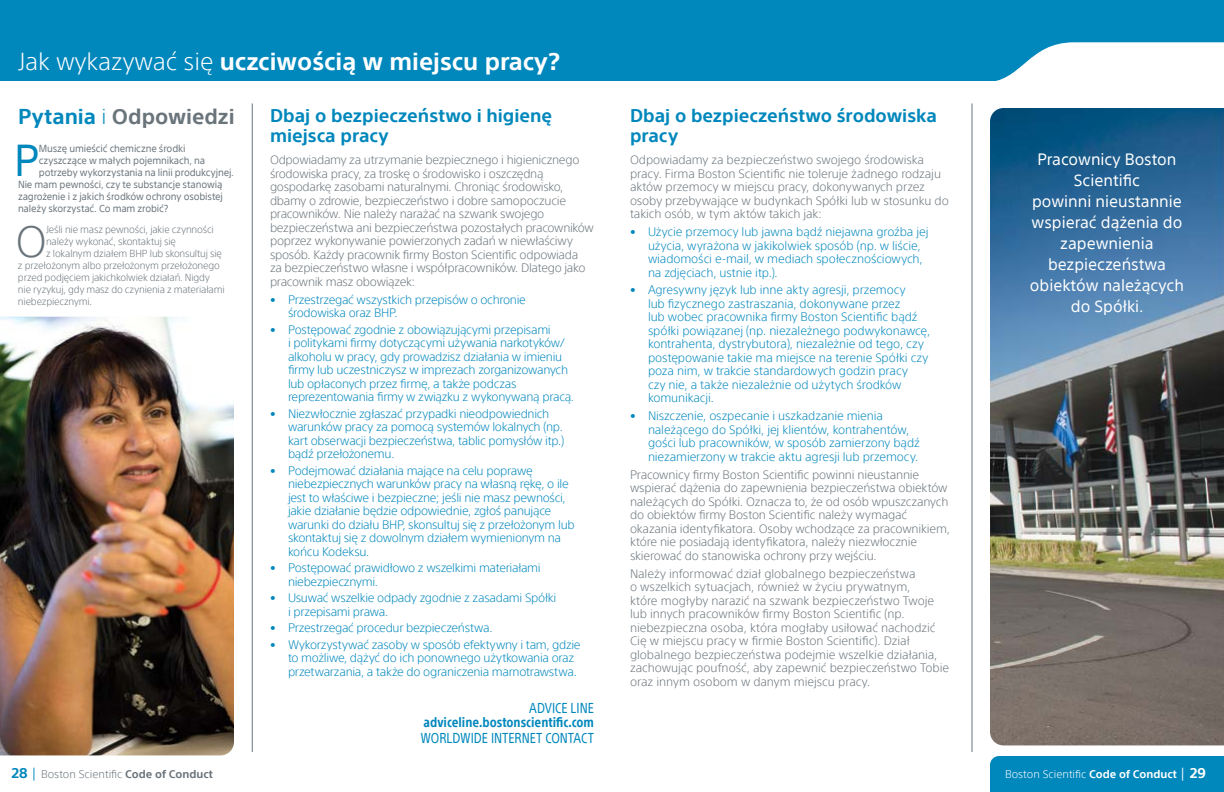
<style>
.page{position:relative;width:1224px;height:792px;background:#fff}
.page>*{position:absolute;margin:0;border:0;box-sizing:border-box;transform-origin:0 0}
.t1{font:43.6px "SST";color:#0087bc}
.t2{font:300 43.6px "SST";color:#6a747b}
.t3{font:700 24px "SST";color:#fff}
.t4{font:700 21px "SST";color:#6a747b}
.t5{font:700 18px/20px "SST";color:#0087bc}
.t6{font:16px/21px "SST";color:#fff;text-align:center}
.t7{font:condensed 14px "SST";color:#0087bc}
.t8{font:700 condensed 13.5px "SST";color:#0087bc}
.t9{font:300 12px/13.5px "SST";letter-spacing:-.02em;color:#0087bc}
.t10{font:300 12px/13.5px "SST";letter-spacing:-.015em;color:#6a747b}
.t11{font:300 11px "SST";color:#6a747b}
.t12{font:300 11px "SST";color:#fff}
.t13{font:300 10px "SST";letter-spacing:-.015em;color:#6a747b}
.t14{font:10px "SST";letter-spacing:-.015em;color:#6a747b}
.s1{font-weight:300}
.s2{color:#0087bc}
.s3{font-weight:300;color:#0087bc}
.s4{font-weight:700;font-size:14px;color:#0087bc}
.s5{font-weight:400;font-size:14px;color:#0087bc}
.s6{font-weight:700}
.s7{font-weight:400;font-size:14px}
.s8{font-weight:700;font-size:14px}
</style>
<div class="page">
<img style="left:0;top:317px;width:234px;height:438px">
<div style="left:990px;top:756px;width:234px;height:36px;background:#0087bc"></div>
<div style="left:0;top:0;width:1224px;height:81px;background:#0087bc"></div>
<svg style="left:996px;top:42px;width:228px;height:39px;background:#d9edf5"></svg>
<hr style="left:252px;top:104px;width:1px;height:648px;background:#6a747b">
<img style="left:990px;top:108px;width:234px;height:637px">
<hr style="left:972px;top:104px;width:1px;height:648px;background:#6a747b">
<h2 class="t3" style="left:18px;top:47px;width:543px"><span class="s1">Jak wykazywać się</span> uczciwością w miejscu pracy?</h2>
<h3 class="t4" style="left:18px;top:104px;width:218px"><span class="s2">Pytania</span> <span class="s3">i</span> Odpowiedzi</h3>
<h1 class="t1" style="left:14px;top:135px;width:27px">P</h1>
<p class="t14" style="left:39px;top:143px;width:148px">Muszę umieścić chemiczne środki</p>
<p class="t14" style="left:39px;top:155px;width:168px">czyszczące w małych pojemnikach, na</p>
<p class="t14" style="left:39px;top:167px;width:197px">potrzeby wykorzystania na linii produkcyjnej.</p>
<p class="t14" style="left:18px;top:179px;width:206px">Nie mam pewności, czy te substancje stanowią</p>
<p class="t14" style="left:18px;top:191px;width:207px">zagrożenie i z jakich środków ochrony osobistej</p>
<p class="t14" style="left:18px;top:203px;width:152px">należy skorzystać. Co mam zrobić?</p>
<h1 class="t2" style="left:15px;top:216px;width:33px">O</h1>
<p class="t13" style="left:46px;top:224px;width:169px">Jeśli nie masz pewności, jakie czynności</p>
<p class="t13" style="left:46px;top:236px;width:131px">należy wykonać, skontaktuj się</p>
<p class="t13" style="left:46px;top:248px;width:177px">z lokalnym działem BHP lub skonsultuj się</p>
<p class="t13" style="left:18px;top:260px;width:203px">z przełożonym albo przełożonym przełożonego</p>
<p class="t13" style="left:18px;top:272px;width:193px">przed podjęciem jakichkolwiek działań. Nigdy</p>
<p class="t13" style="left:18px;top:284px;width:208px">nie ryzykuj, gdy masz do czynienia z materiałami</p>
<p class="t13" style="left:18px;top:296px;width:76px">niebezpiecznymi.</p>
<h3 class="t5" style="left:270px;top:105px;width:284px">Dbaj o bezpieczeństwo i higienę miejsca pracy</h3>
<p class="t10" style="left:270px;top:153px;width:326px">Odpowiadamy za utrzymanie bezpiecznego i higienicznego środowiska pracy, za troskę o środowisko i oszczędną gospodarkę zasobami naturalnymi. Chroniąc środowisko, dbamy o zdrowie, bezpieczeństwo i dobre samopoczucie pracowników. Nie należy narażać na szwank swojego bezpieczeństwa ani bezpieczeństwa pozostałych pracowników poprzez wykonywanie powierzonych zadań w niewłaściwy sposób. Każdy pracownik firmy Boston Scientific odpowiada<br>za bezpieczeństwo własne i współpracowników. Dlatego jako pracownik masz obowiązek:</p>
<p class="t9" style="left:288px;top:293px;width:239px;text-indent:-18px">• Przestrzegać wszystkich przepisów o ochronie środowiska oraz BHP.</p>
<p class="t9" style="left:288px;top:323px;width:288px;text-indent:-18px">• Postępować zgodnie z obowiązującymi przepisami<br>i politykami firmy dotyczącymi używania narkotyków/ alkoholu w pracy, gdy prowadzisz działania w imieniu firmy lub uczestniczysz w imprezach zorganizowanych lub opłaconych przez firmę, a także podczas reprezentowania firmy w związku z wykonywaną pracą.</p>
<p class="t9" style="left:288px;top:407px;width:278px;text-indent:-18px">• Niezwłocznie zgłaszać przypadki nieodpowiednich warunków pracy za pomocą systemów lokalnych (np. kart obserwacji bezpieczeństwa, tablic pomysłów itp.) bądź przełożonemu.</p>
<p class="t9" style="left:288px;top:464px;width:288px;text-indent:-18px">• Podejmować działania mające na celu poprawę niebezpiecznych warunków pracy na własną rękę, o ile jest to właściwe i bezpieczne; jeśli nie masz pewności, jakie działanie będzie odpowiednie, zgłoś panujące warunki do działu BHP, skonsultuj się z przełożonym lub skontaktuj się z dowolnym działem wymienionym na końcu Kodeksu.</p>
<p class="t9" style="left:288px;top:561px;width:254px;text-indent:-18px">• Postępować prawidłowo z wszelkimi materiałami niebezpiecznymi.</p>
<p class="t9" style="left:288px;top:591px;width:270px;text-indent:-18px">• Usuwać wszelkie odpady zgodnie z zasadami Spółki i przepisami prawa.</p>
<p class="t9" style="left:270px;top:621px;width:224px">• Przestrzegać procedur bezpieczeństwa.</p>
<p class="t9" style="left:288px;top:638px;width:294px;text-indent:-18px">• Wykorzystywać zasoby w sposób efektywny i tam, gdzie to możliwe, dążyć do ich ponownego użytkowania oraz przetwarzania, a także do ograniczenia marnotrawstwa.</p>
<p class="t7" style="left:529px;top:700px;width:66px">ADVICE LINE</p>
<p class="t8" style="left:424px;top:714px;width:172px">adviceline.bostonscientific.com</p>
<p class="t7" style="left:420px;top:730px;width:175px">WORLDWIDE INTERNET CONTACT</p>
<h3 class="t5" style="left:630px;top:105px;width:308px">Dbaj o bezpieczeństwo środowiska pracy</h3>
<p class="t10" style="left:630px;top:153px;width:320px">Odpowiadamy za bezpieczeństwo swojego środowiska pracy. Firma Boston Scientific nie toleruje żadnego rodzaju aktów przemocy w miejscu pracy, dokonywanych przez osoby przebywające w budynkach Spółki lub w stosunku do takich osób, w tym aktów takich jak:</p>
<p class="t9" style="left:648px;top:225px;width:282px;text-indent:-18px">• Użycie przemocy lub jawna bądź niejawna groźba jej użycia, wyrażona w jakikolwiek sposób (np. w liście, wiadomości e-mail, w mediach społecznościowych, na zdjęciach, ustnie itp.).</p>
<p class="t9" style="left:648px;top:283px;width:284px;text-indent:-18px">• Agresywny język lub inne akty agresji, przemocy<br>lub fizycznego zastraszania, dokonywane przez<br>lub wobec pracownika firmy Boston Scientific bądź spółki powiązanej (np. niezależnego podwykonawcę, kontrahenta, dystrybutora), niezależnie od tego, czy postępowanie takie ma miejsce na terenie Spółki czy poza nim, w trakcie standardowych godzin pracy<br>czy nie, a także niezależnie od użytych środków komunikacji.</p>
<p class="t9" style="left:648px;top:409px;width:273px;text-indent:-18px">• Niszczenie, oszpecanie i uszkadzanie mienia należącego do Spółki, jej klientów, kontrahentów, gości lub pracowników, w sposób zamierzony bądź niezamierzony w trakcie aktu agresji lub przemocy.</p>
<p class="t10" style="left:630px;top:468px;width:321px">Pracownicy firmy Boston Scientific powinni nieustannie wspierać dążenia do zapewnienia bezpieczeństwa obiektów należących do Spółki. Oznacza to, że od osób wpuszczanych do obiektów firmy Boston Scientific należy wymagać okazania identyfikatora. Osoby wchodzące za pracownikiem, które nie posiadają identyfikatora, należy niezwłocznie skierować do stanowiska ochrony przy wejściu.</p>
<p class="t10" style="left:630px;top:567px;width:321px">Należy informować dział globalnego bezpieczeństwa<br>o wszelkich sytuacjach, również w życiu prywatnym,<br>które mogłyby narazić na szwank bezpieczeństwo Twoje lub innych pracowników firmy Boston Scientific (np. niebezpieczna osoba, która mogłaby usiłować nachodzić Cię w miejscu pracy w firmie Boston Scientific). Dział globalnego bezpieczeństwa podejmie wszelkie działania, zachowując poufność, aby zapewnić bezpieczeństwo Tobie oraz innym osobom w danym miejscu pracy.</p>
<h3 class="t6" style="left:1030px;top:149px;width:156px">Pracownicy Boston<br>Scientific<br>powinni nieustannie wspierać dążenia do zapewnienia bezpieczeństwa obiektów należących do Spółki.</h3>
<p class="t11" style="left:12px;top:767px;width:203px"><span class="s4">28</span> <span class="s5">|</span> Boston Scientific <span class="s6">Code of Conduct</span></p>
<p class="t12" style="left:1005px;top:767px;width:202px">Boston Scientific <span class="s6">Code of Conduct</span> <span class="s7">|</span> <span class="s8">29</span></p>
</div>
